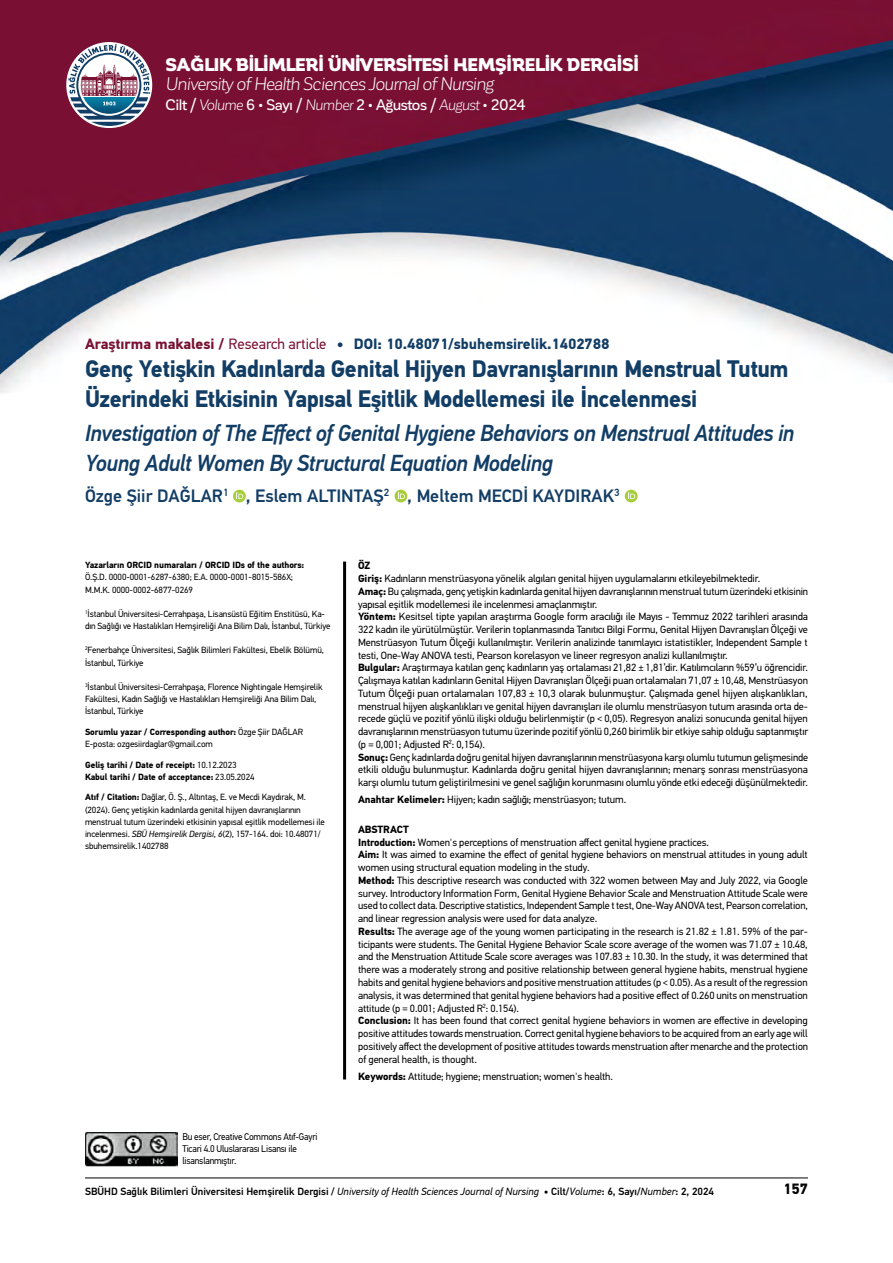
<style>
.page{position:relative;width:893px;height:1263px;background:#fff}
.page>*{position:absolute;margin:0;border:0;box-sizing:border-box;transform-origin:0 0}
.t1{font:700 24px/30px "PF Din Text Pro";letter-spacing:-.02em;color:#123d65;scale:.95 1}
.t2{font:italic 500 23.25px/30px "PF Din Text Pro";letter-spacing:-.02em;color:#123d65;scale:.95 1}
.t3{font:500 18px "PF Din Text Pro";color:#123d65}
.t4{font:900 18px "Corporative";letter-spacing:-.035em;color:#fff}
.t5{font:italic 18px "Corporative Sans";letter-spacing:-.035em;color:#fff}
.t6{font:700 15px "PF Din Text Pro";color:#123d65}
.t7{font:500 15px "Corporative Sans";letter-spacing:-.03em;color:#fff}
.t8{font:700 15px "PF Din Text Pro";color:#000}
.t9{font:10.5px/12.8px "PF Din Text Pro";letter-spacing:-.01em;color:#000}
.t10{font:500 10.5px "PF Din Text Pro";color:#000}
.t11{font:9.75px/11.9px "PF Din Text Pro";letter-spacing:-.02em;color:#000;scale:.95 1}
.t12{font:9px/12.1px "PF Din Text Pro";letter-spacing:-.01em;color:#000}
.t13{font:700 9px/12.1px "PF Din Text Pro";letter-spacing:-.01em;color:#000}
.s1{font-weight:400;font-style:italic}
.s2{color:#791132}
.s3{font-weight:400;color:#791132}
.s4{font-weight:700}
.s5{font-weight:400}
.s6{font-style:italic}
</style>
<div class="page">
<hr style="left:85px;top:1178px;width:723px;height:1px;background:#000">
<img style="left:0;top:0;width:893px;height:393px">
<svg style="left:68px;top:44px;width:82px;height:82px"></svg>
<img style="left:85px;top:1132px;width:93px;height:34px">
<svg style="left:233px;top:490px;width:13px;height:12px"></svg>
<svg style="left:236px;top:492px;width:7px;height:7px"></svg>
<div style="left:394px;top:490px;width:13px;height:12px;background:#a6ce39;border-radius:50%"></div>
<svg style="left:398px;top:492px;width:7px;height:7px"></svg>
<svg style="left:625px;top:490px;width:13px;height:12px"></svg>
<svg style="left:628px;top:492px;width:7px;height:7px"></svg>
<hr style="left:343px;top:561px;width:3px;height:518px;background:#000">
<h3 class="t4" style="left:166px;top:54px;width:475px">SAĞLIK BİLİMLERİ ÜNİVERSİTESİ HEMŞİRELİK DERGİSİ</h3>
<h3 class="t5" style="left:166px;top:74px;width:330px">University of Health Sciences Journal of Nursing</h3>
<h3 class="t7" style="left:166px;top:96px;width:361px">Cilt / <span class="s1">Volume</span> 6 • Sayı / <span class="s1">Number</span> 2 • Ağustos / <span class="s1">August</span> • 2024</h3>
<h3 class="t6" style="left:85px;top:335px;width:526px"><span class="s2">Araştırma makalesi /</span> <span class="s3">Research article</span> • DOI: 10.48071/sbuhemsirelik.1402788</h3>
<h1 class="t1" style="left:85px;top:354px;width:742px">Genç Yetişkin Kadınlarda Genital Hijyen Davranışlarının Menstrual Tutum<br>Üzerindeki Etkisinin Yapısal Eşitlik Modellemesi ile İncelenmesi</h1>
<h2 class="t2" style="left:85px;top:418px;width:748px">Investigation of The Effect of Genital Hygiene Behaviors on Menstrual Attitudes in<br>Young Adult Women By Structural Equation Modeling</h2>
<h3 class="t3" style="left:85px;top:485px;width:536px">Özge Şiir DAĞLAR<sup>1</sup> , Eslem ALTINTAŞ<sup>2</sup> , Meltem MECDİ KAYDIRAK<sup>3</sup></h3>
<p class="t13" style="left:85px;top:559px;width:221px">Yazarların ORCID numaraları / ORCID IDs of the authors:</p>
<p class="t12" style="left:85px;top:571px;width:210px">Ö.Ş.D. 0000-0001-6287-6380; E.A. 0000-0001-8015-586X;<br>M.M.K. 0000-0002-6877-0269</p>
<p class="t12" style="left:85px;top:608px;width:247px"><sup>1</sup>İstanbul Üniversitesi-Cerrahpaşa, Lisansüstü Eğitim Enstitüsü, Ka&shy;dın Sağlığı ve Hastalıkları Hemşireliği Ana Bilim Dalı, İstanbul, Türkiye</p>
<p class="t12" style="left:85px;top:644px;width:241px"><sup>2</sup>Fenerbahçe Üniversitesi, Sağlık Bilimleri Fakültesi, Ebelik Bölümü,<br>İstanbul, Türkiye</p>
<p class="t12" style="left:85px;top:681px;width:239px"><sup>3</sup>İstanbul Üniversitesi-Cerrahpaşa, Florence Nightingale Hemşirelik<br>Fakültesi, Kadın Sağlığı ve Hastalıkları Hemşireliği Ana Bilim Dalı,<br>İstanbul, Türkiye</p>
<p class="t12" style="left:85px;top:726px;width:220px"><span class="s4">Sorumlu yazar / Corresponding author:</span> Özge Şiir DAĞLAR<br>E-posta: ozgesiirdaglar@gmail.com</p>
<p class="t13" style="left:85px;top:759px;width:171px">Geliş tarihi / Date of receipt: <span class="s5">10.12.2023<br></span>Kabul tarihi / Date of acceptance: <span class="s5">23.05.2024</span></p>
<p class="t12" style="left:85px;top:791px;width:241px"><span class="s4">Atıf / Citation:</span> Dağlar, Ö. Ş., Altıntaş, E. ve Mecdi Kaydırak, M. (2024). Genç yetişkin kadınlarda genital hijyen davranışlarının menstrual tutum üzerindeki etkisinin yapısal eşitlik modellemesi ile incelenmesi. <span class="s6">SBÜ Hemşirelik Dergisi, 6</span>(2), 157-164. doi: 10.48071/ sbuhemsirelik.1402788</p>
<p class="t11" style="left:183px;top:1131px;width:144px">Bu eser, Creative Commons Atıf-Gayri<br>Ticari 4.0 Uluslararası Lisansı ile lisanslanmıştır.</p>
<p class="t9" style="left:358px;top:559px;width:452px"><span class="s4">ÖZ<br>Giriş:</span> Kadınların menstrüasyona yönelik algıları genital hijyen uygulamalarını etkileyebilmektedir.<br><span class="s4">Amaç:</span> Bu çalışmada, genç yetişkin kadınlarda genital hijyen davranışlarının menstrual tutum üzerindeki etkisinin yapısal eşitlik modellemesi ile incelenmesi amaçlanmıştır.<br><span class="s4">Yöntem:</span> Kesitsel tipte yapılan araştırma Google form aracılığı ile Mayıs - Temmuz 2022 tarihleri arasında 322 kadın ile yürütülmüştür. Verilerin toplanmasında Tanıtıcı Bilgi Formu, Genital Hijyen Davranışları Ölçeği ve Menstrüasyon Tutum Ölçeği kullanılmıştır. Verilerin analizinde tanımlayıcı istatistikler, Independent Sample t testi, One-Way ANOVA testi, Pearson korelasyon ve lineer regresyon analizi kullanılmıştır.<br><span class="s4">Bulgular:</span> Araştırmaya katılan genç kadınların yaş ortalaması 21,82 ± 1,81’dir. Katılımcıların %59’u öğrencidir.<br>Çalışmaya katılan kadınların Genital Hijyen Davranışları Ölçeği puan ortalamaları 71,07 ± 10,48, Menstrüasyon Tutum Ölçeği puan ortalamaları 107,83 ± 10,3 olarak bulunmuştur. Çalışmada genel hijyen alışkanlıkları, menstrual hijyen alışkanlıkları ve genital hijyen davranışları ile olumlu menstrüasyon tutum arasında orta de&shy;recede güçlü ve pozitif yönlü ilişki olduğu belirlenmiştir (p &lt; 0,05). Regresyon analizi sonucunda genital hijyen davranışlarının menstrüasyon tutumu üzerinde pozitif yönlü 0,260 birimlik bir etkiye sahip olduğu saptanmıştır (p = 0,001; Adjusted R<sup>2</sup>: 0,154).<br><span class="s4">Sonuç:</span> Genç kadınlarda doğru genital hijyen davranışlarının menstrüasyona karşı olumlu tutumun gelişmesinde etkili olduğu bulunmuştur. Kadınlarda doğru genital hijyen davranışlarının; menarş sonrası menstrüasyona karşı olumlu tutum geliştirilmesini ve genel sağlığın korunmasını olumlu yönde etki edeceği düşünülmektedir.</p>
<p class="t9" style="left:358px;top:793px;width:270px"><span class="s4">Anahtar Kelimeler:</span> Hijyen; kadın sağlığı; menstrüasyon; tutum.</p>
<p class="t9" style="left:358px;top:823px;width:452px"><span class="s4">ABSTRACT<br>Introduction:</span> Women's perceptions of menstruation affect genital hygiene practices.<br><span class="s4">Aim:</span> It was aimed to examine the effect of genital hygiene behaviors on menstrual attitudes in young adult women using structural equation modeling in the study.<br><span class="s4">Method:</span> This descriptive research was conducted with 322 women between May and July 2022, via Google survey. Introductory Information Form, Genital Hygiene Behavior Scale and Menstruation Attitude Scale were used to collect data. Descriptive statistics, Independent Sample t test, One-Way ANOVA test, Pearson correlation, and linear regression analysis were used for data analyze.<br><span class="s4">Results:</span> The average age of the young women participating in the research is 21.82 ± 1.81. 59% of the par&shy;ticipants were students. The Genital Hygiene Behavior Scale score average of the women was 71.07 ± 10.48, and the Menstruation Attitude Scale score averages was 107.83 ± 10.30. In the study, it was determined that there was a moderately strong and positive relationship between general hygiene habits, menstrual hygiene habits and genital hygiene behaviors and positive menstruation attitudes (p &lt; 0.05). As a result of the regression analysis, it was determined that genital hygiene behaviors had a positive effect of 0.260 units on menstruation attitude (p = 0.001; Adjusted R<sup>2</sup>: 0.154).<br><span class="s4">Conclusion:</span> It has been found that correct genital hygiene behaviors in women are effective in developing positive attitudes towards menstruation. Correct genital hygiene behaviors to be acquired from an early age will positively affect the development of positive attitudes towards menstruation after menarche and the protection of general health, is thought.</p>
<p class="t9" style="left:358px;top:1069px;width:256px"><span class="s4">Keywords:</span> Attitude; hygiene; menstruation; women's health.</p>
<p class="t10" style="left:85px;top:1184px;width:631px">SBÜHD Sağlık Bilimleri Üniversitesi Hemşirelik Dergisi / <span class="s1">University of Health Sciences Journal of Nursing</span> • Cilt/<span class="s1">Volume</span>: 6, Sayı/<span class="s1">Number</span>: 2, 2024</p>
<h3 class="t8" style="left:783px;top:1179px;width:26px">157</h3>
</div>
